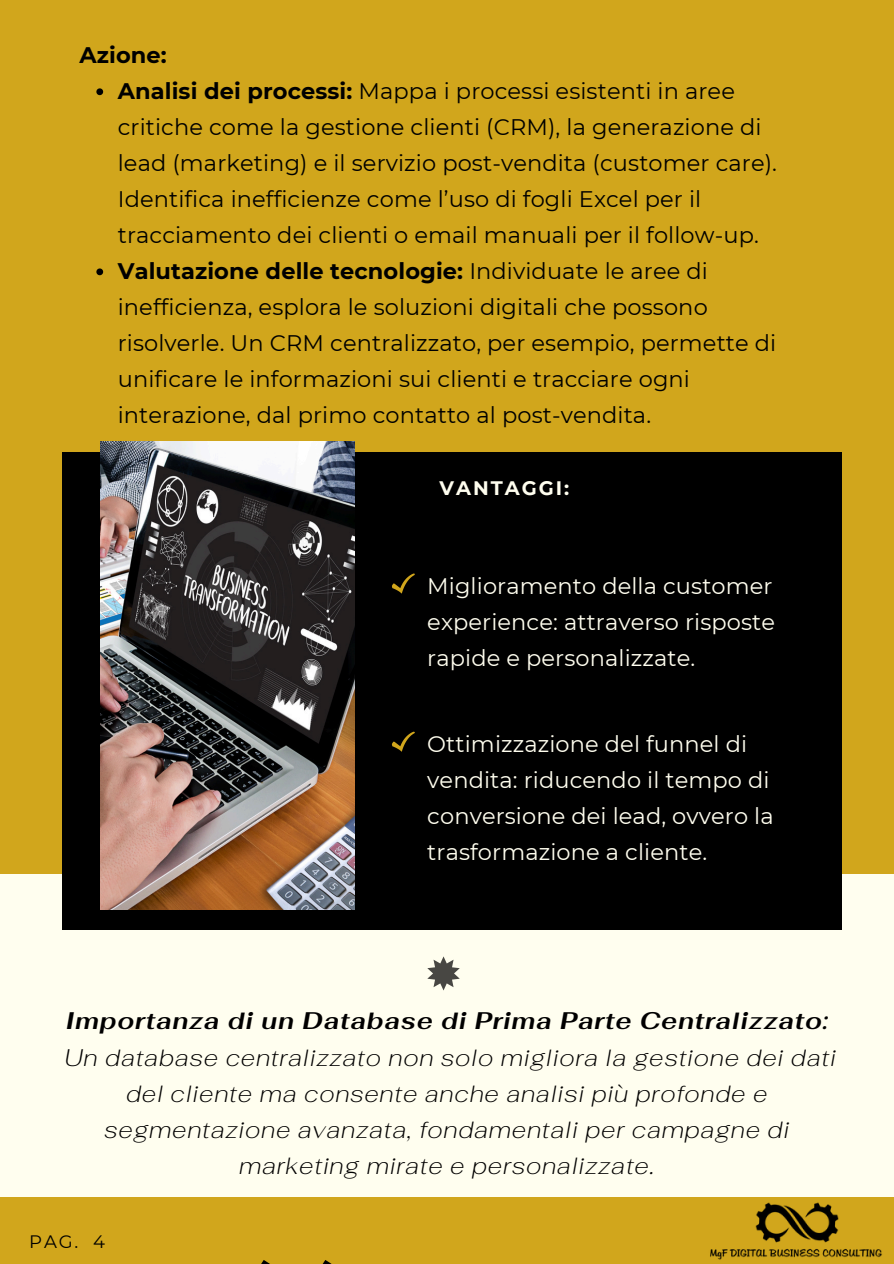
<style>
.page{position:relative;width:894px;height:1264px;background:#fff}
.page>*{position:absolute;margin:0;border:0;box-sizing:border-box;transform-origin:0 0}
.t1{font:italic 200 24px/36px "Fahkwang";letter-spacing:.03em;color:#000;text-align:center}
.t2{font:22.5px/36px "Montserrat";letter-spacing:.005em;color:#000}
.t3{font:22.5px/36px "Montserrat";letter-spacing:.005em;color:#fffeef;text-align:justify}
.t4{font:700 22.5px "Montserrat";letter-spacing:.005em;color:#000}
.t5{font:700 19.5px "Montserrat";letter-spacing:.1em;color:#fffeef}
.t6{font:18px "Montserrat";color:#000}
.s1{font-weight:700}
</style>
<div class="page">
<div style="left:0;top:0;width:893px;height:1263px;background:#d1a61c"></div>
<div style="left:0;top:874px;width:893px;height:322px;background:#fffeef"></div>
<div style="left:63px;top:452px;width:777px;height:477px;background:#000"></div>
<img style="left:100px;top:441px;width:254px;height:468px">
<svg style="left:262px;top:1260px;width:68px;height:3px"></svg>
<svg style="left:427px;top:956px;width:32px;height:34px"></svg>
<svg style="left:392px;top:573px;width:23px;height:20px"></svg>
<svg style="left:392px;top:731px;width:23px;height:20px"></svg>
<img style="left:695px;top:1196px;width:198px;height:64px">
<svg style="left:96px;top:88px;width:7px;height:7px"></svg>
<svg style="left:96px;top:268px;width:7px;height:7px"></svg>
<p class="t4" style="left:79px;top:41px;width:89px">Azione:</p>
<p class="t2" style="left:118px;top:72px;width:660px"><span class="s1">Analisi dei processi:</span> Mappa i processi esistenti in aree critiche come la gestione clienti (CRM), la generazione di lead (marketing) e il servizio post-vendita (customer care).<br>Identifica inefficienze come l’uso di fogli Excel per il tracciamento dei clienti o email manuali per il follow-up.</p>
<p class="t2" style="left:118px;top:252px;width:660px"><span class="s1">Valutazione delle tecnologie:</span> Individuate le aree di inefficienza, esplora le soluzioni digitali che possono risolverle. Un CRM centralizzato, per esempio, permette di unificare le informazioni sui clienti e tracciare ogni interazione, dal primo contatto al post-vendita.</p>
<h3 class="t5" style="left:439px;top:476px;width:131px">VANTAGGI:</h3>
<h2 class="t3" style="left:427px;top:567px;width:349px">Miglioramento della customer experience: attraverso risposte rapide e personalizzate.</h2>
<h2 class="t3" style="left:427px;top:725px;width:348px;text-align:left">Ottimizzazione del funnel di vendita: riducendo il tempo di conversione dei lead, ovvero la trasformazione a cliente.</h2>
<h1 class="t1" style="left:64px;top:1002px;width:773px"><span class="s1">Importanza di un Database di Prima Parte Centralizzato:<br></span>Un database centralizzato non solo migliora la gestione dei dati del cliente ma consente anche analisi più profonde e segmentazione avanzata, fondamentali per campagne di marketing mirate e personalizzate.</h1>
<p class="t6" style="left:29px;top:1230px;width:77px">PAG. 4</p>
</div>
